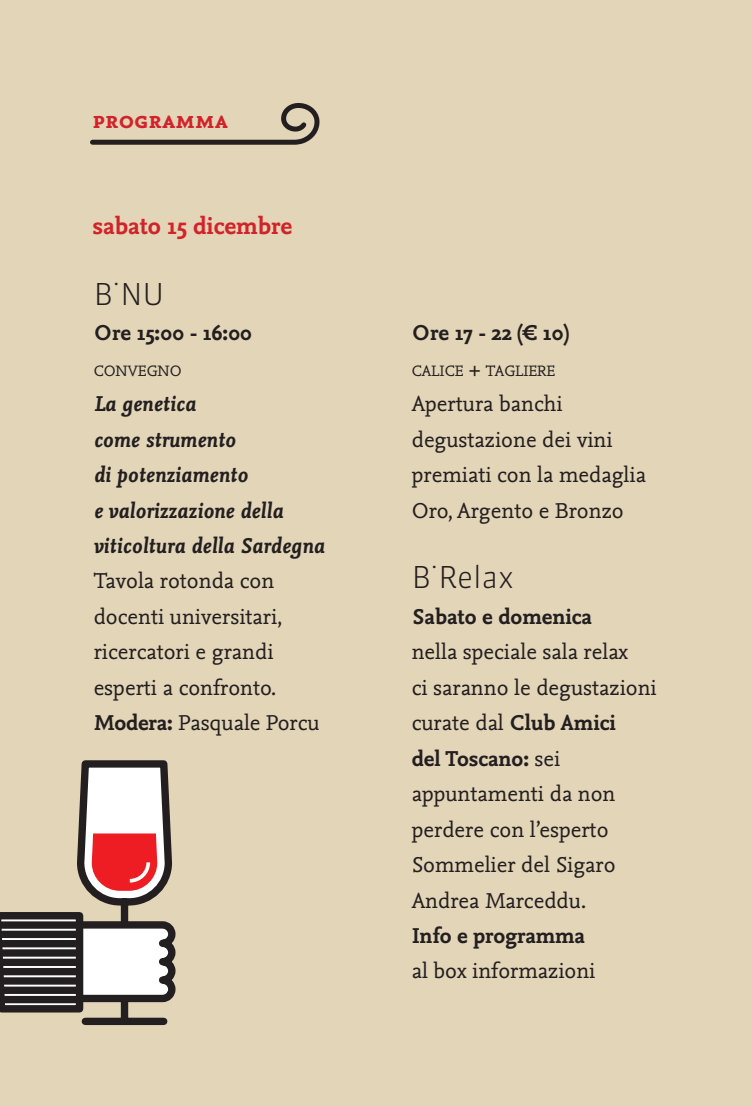
<style>
.page{position:relative;width:752px;height:1106px;background:#fff}
.page>*{position:absolute;margin:0;border:0;box-sizing:border-box;transform-origin:0 0}
.t1{font:300 30px "Sanuk LF";color:#231f20}
.t2{font:700 25px "Nexus Mix";color:#d1232a}
.t3{font:25px "Nexus Mix Bold SC";color:#d1232a}
.t4{font:22.5px/35.5px "Nexus Mix TF";color:#231f20}
.t5{font:italic 700 22.5px/35.5px "Nexus Mix";color:#231f20}
.t6{font:700 22.5px "Nexus Mix";color:#231f20}
.t7{font:15.75px "Nexus Mix TF";color:#231f20}
.s1{font-family:"Nexus Mix";font-weight:700}
.s2{font-size:22.5px}
.s3{font-family:"Nexus Mix TF";font-weight:400}
</style>
<div class="page">
<div style="left:0;top:0;width:751px;height:1106px;background:#e3d5b7"></div>
<svg style="left:90px;top:103px;width:230px;height:42px"></svg>
<svg style="left:0;top:760px;width:176px;height:266px"></svg>
<div style="left:0;top:921px;width:79px;height:7px;background:#231f20"></div>
<div style="left:0;top:930px;width:79px;height:8px;background:#231f20"></div>
<div style="left:0;top:940px;width:79px;height:7px;background:#231f20"></div>
<div style="left:0;top:949px;width:79px;height:7px;background:#231f20"></div>
<div style="left:0;top:958px;width:79px;height:8px;background:#231f20"></div>
<div style="left:0;top:968px;width:79px;height:7px;background:#231f20"></div>
<div style="left:0;top:977px;width:79px;height:7px;background:#231f20"></div>
<div style="left:1px;top:986px;width:78px;height:8px;background:#231f20"></div>
<div style="left:1px;top:995px;width:78px;height:8px;background:#231f20"></div>
<p class="t3" style="left:92px;top:103px;width:137px">programma</p>
<p class="t2" style="left:92px;top:210px;width:201px">sabato 15 dicembre</p>
<h1 class="t1" style="left:112px;top:256px;width:9px">.</h1>
<p class="t6" style="left:94px;top:318px;width:160px">Ore 15:00 - 16:00</p>
<p class="t7" style="left:94px;top:360px;width:89px">CONVEGNO</p>
<p class="t5" style="left:94px;top:386px;width:232px">La genetica<br>come strumento<br>di potenziamento<br>e valorizzazione della viticoltura della Sardegna</p>
<p class="t4" style="left:94px;top:563px;width:227px">Tavola rotonda con docenti universitari, ricercatori e grandi esperti a confronto.<br><span class="s1">Modera:</span> Pasquale Porcu</p>
<h1 class="t1" style="left:94px;top:276px;width:72px">BNU</h1>
<p class="t6" style="left:411px;top:318px;width:159px">Ore 17 - 22 (€ 10)</p>
<p class="t7" style="left:411px;top:360px;width:145px">CALICE <span class="s2">+</span> TAGLIERE</p>
<p class="t4" style="left:411px;top:386px;width:236px">Apertura banchi degustazione dei vini premiati con la medaglia<br>Oro, Argento e Bronzo</p>
<h1 class="t1" style="left:411px;top:560px;width:103px">B Relax</h1>
<h1 class="t1" style="left:430px;top:540px;width:9px">.</h1>
<p class="t6" style="left:411px;top:602px;width:181px">Sabato e domenica</p>
<p class="t4" style="left:411px;top:634px;width:246px">nella speciale sala relax<br>ci saranno le degustazioni curate dal <span class="s1">Club Amici</span></p>
<p class="t6" style="left:411px;top:744px;width:150px">del Toscano: <span class="s3">sei</span></p>
<p class="t4" style="left:411px;top:775px;width:205px">appuntamenti da non perdere con l’esperto<br>Sommelier del Sigaro<br>Andrea Marceddu.</p>
<p class="t6" style="left:411px;top:921px;width:175px">Info e programma</p>
<p class="t4" style="left:411px;top:953px;width:185px">al box informazioni</p>
</div>
